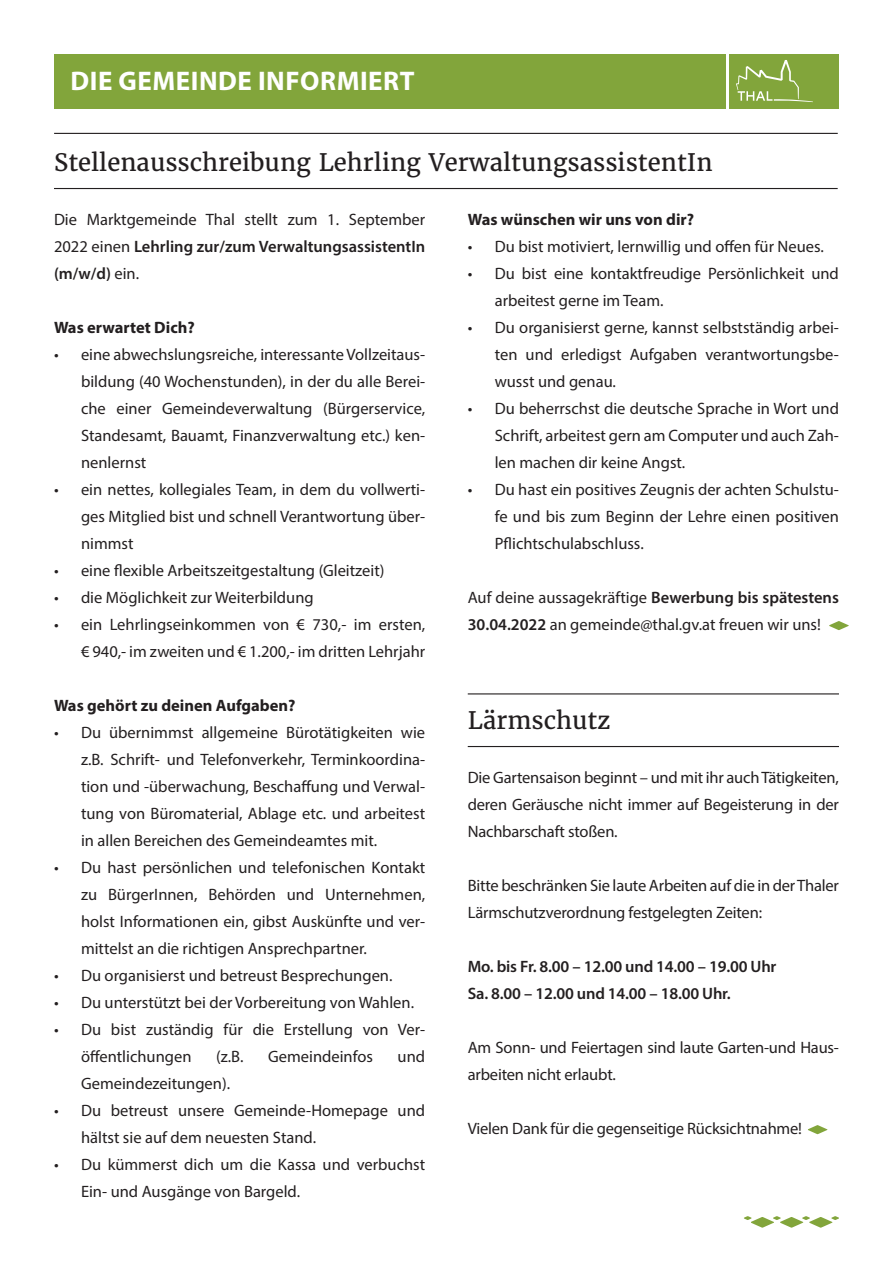
<style>
.page{position:relative;width:893px;height:1263px;background:#fff}
.page>*{position:absolute;margin:0;border:0;box-sizing:border-box;transform-origin:0 0}
.t1{font:700 27px "Myriad Pro";letter-spacing:.02em;color:#fff}
.t2{font:24px "Merriweather";color:#231f20}
.t3{font:16.5px/27px "Myriad Pro";color:#231f20;text-align:justify}
.t4{font:600 16.5px/27px "Myriad Pro";letter-spacing:-.01em;color:#231f20}
.t5{font:700 16.5px "Myriad Pro";color:#231f20}
.s1{font-weight:600}
</style>
<div class="page">
<svg style="left:744px;top:1216px;width:95px;height:11px"></svg>
<div style="left:54px;top:54px;width:672px;height:54px;background:#82a53b"></div>
<div style="left:729px;top:54px;width:110px;height:54px;background:#82a53b"></div>
<svg style="left:736px;top:60px;width:77px;height:42px"></svg>
<svg style="left:829px;top:621px;width:20px;height:9px"></svg>
<hr style="left:54px;top:133px;width:784px;height:1px;background:#231f20">
<hr style="left:54px;top:188px;width:784px;height:1px;background:#231f20">
<hr style="left:468px;top:693px;width:371px;height:1px;background:#231f20">
<svg style="left:808px;top:1125px;width:19px;height:9px"></svg>
<hr style="left:468px;top:746px;width:371px;height:1px;background:#231f20">
<h1 class="t1" style="left:71px;top:57px;width:364px">DIE GEMEINDE THAL SUCHT...</h1>
<h1 class="t1" style="left:71px;top:63px;width:345px">DIE GEMEINDE INFORMIERT</h1>
<h2 class="t2" style="left:54px;top:147px;width:660px">Stellenausschreibung Lehrling VerwaltungsassistentIn</h2>
<p class="t3" style="left:54px;top:206px;width:373px">Die Marktgemeinde Thal stellt zum 1. September 2022 einen <span class="s1">Lehrling zur/zum VerwaltungsassistentIn (m/w/d)</span> ein.</p>
<p class="t5" style="left:468px;top:209px;width:228px">Was wünschen wir uns von dir?</p>
<p class="t3" style="left:468px;top:233px;width:358px">• Du bist motiviert, lernwillig und offen für Neues.</p>
<p class="t3" style="left:495px;top:260px;width:346px;text-indent:-27px">• Du bist eine kontaktfreudige Persönlichkeit und arbeitest gerne im Team.</p>
<p class="t3" style="left:495px;top:314px;width:346px;text-indent:-27px">• Du organisierst gerne, kannst selbstständig arbei&shy;ten und erledigst Aufgaben verantwortungsbe&shy;wusst und genau.</p>
<p class="t3" style="left:495px;top:394px;width:346px;text-indent:-27px">• Du beherrschst die deutsche Sprache in Wort und Schrift, arbeitest gern am Computer und auch Zah&shy;len machen dir keine Angst.</p>
<p class="t3" style="left:495px;top:475px;width:346px;text-indent:-27px">• Du hast ein positives Zeugnis der achten Schulstu&shy;fe und bis zum Beginn der Lehre einen positiven Pflichtschulabschluss.</p>
<p class="t5" style="left:54px;top:317px;width:142px">Was erwartet Dich?</p>
<p class="t3" style="left:81px;top:341px;width:346px;text-indent:-27px">• eine abwechslungsreiche, interessante Vollzeitaus&shy;bildung (40 Wochenstunden), in der du alle Berei&shy;che einer Gemeindeverwaltung (Bürgerservice, Standesamt, Bauamt, Finanzverwaltung etc.) ken&shy;nenlernst</p>
<p class="t3" style="left:81px;top:476px;width:346px;text-indent:-27px">• ein nettes, kollegiales Team, in dem du vollwerti&shy;ges Mitglied bist und schnell Verantwortung über&shy;nimmst</p>
<p class="t3" style="left:54px;top:557px;width:332px">• eine flexible Arbeitszeitgestaltung (Gleitzeit)</p>
<p class="t3" style="left:54px;top:584px;width:261px">• die Möglichkeit zur Weiterbildung</p>
<p class="t3" style="left:54px;top:611px;width:373px;text-align:right">• ein Lehrlingseinkommen von € 730,- im ersten, € 940,- im zweiten und € 1.200,- im dritten Lehrjahr</p>
<p class="t5" style="left:54px;top:695px;width:243px">Was gehört zu deinen Aufgaben?</p>
<p class="t3" style="left:81px;top:719px;width:346px;text-indent:-27px">• Du übernimmst allgemeine Bürotätigkeiten wie z.B. Schrift- und Telefonverkehr, Terminkoordina&shy;tion und -überwachung, Beschaffung und Verwal&shy;tung von Büromaterial, Ablage etc. und arbeitest in allen Bereichen des Gemeindeamtes mit.</p>
<p class="t3" style="left:81px;top:854px;width:346px;text-indent:-27px">• Du hast persönlichen und telefonischen Kontakt zu BürgerInnen, Behörden und Unternehmen, holst Informationen ein, gibst Auskünfte und ver&shy;mittelst an die richtigen Ansprechpartner.</p>
<p class="t3" style="left:54px;top:962px;width:340px">• Du organisierst und betreust Besprechungen.</p>
<p class="t3" style="left:54px;top:989px;width:362px">• Du unterstützt bei der Vorbereitung von Wahlen.</p>
<p class="t3" style="left:81px;top:1016px;width:346px;text-indent:-27px">• Du bist zuständig für die Erstellung von Ver&shy;öffentlichungen</p>
<p class="t3" style="left:468px;top:583px;width:373px">Auf deine aussagekräftige <span class="s1">Bewerbung bis spätestens<br>30.04.2022</span> an gemeinde@thal.gv.at freuen wir uns!</p>
<h2 class="t2" style="left:468px;top:705px;width:144px">Lärmschutz</h2>
<p class="t3" style="left:468px;top:763px;width:373px">Die Gartensaison beginnt – und mit ihr auch Tätigkeiten, deren Geräusche nicht immer auf Begeisterung in der Nachbarschaft stoßen.</p>
<p class="t3" style="left:468px;top:871px;width:373px">Bitte beschränken Sie laute Arbeiten auf die in der Thaler<br>Lärmschutzverordnung festgelegten Zeiten:</p>
<p class="t4" style="left:468px;top:952px;width:310px">Mo. bis Fr. 8.00 – 12.00 und 14.00 – 19.00 Uhr<br>Sa. 8.00 – 12.00 und 14.00 – 18.00 Uhr.</p>
<p class="t3" style="left:468px;top:1033px;width:373px">Am Sonn- und Feiertagen sind laute Garten-und Haus&shy;arbeiten nicht erlaubt.</p>
<p class="t3" style="left:216px;top:1043px;width:29px">(z.B.</p>
<p class="t3" style="left:268px;top:1043px;width:106px">Gemeindeinfos</p>
<p class="t3" style="left:398px;top:1043px;width:29px">und</p>
<p class="t3" style="left:81px;top:1070px;width:151px">Gemeindezeitungen).</p>
<p class="t3" style="left:81px;top:1097px;width:346px;text-indent:-27px">• Du betreust unsere Gemeinde-Homepage und hältst sie auf dem neuesten Stand.</p>
<p class="t3" style="left:81px;top:1151px;width:346px;text-indent:-27px">• Du kümmerst dich um die Kassa und verbuchst<br>Ein- und Ausgänge von Bargeld.</p>
<p class="t3" style="left:468px;top:1114px;width:336px">Vielen Dank für die gegenseitige Rücksichtnahme!</p>
</div>
